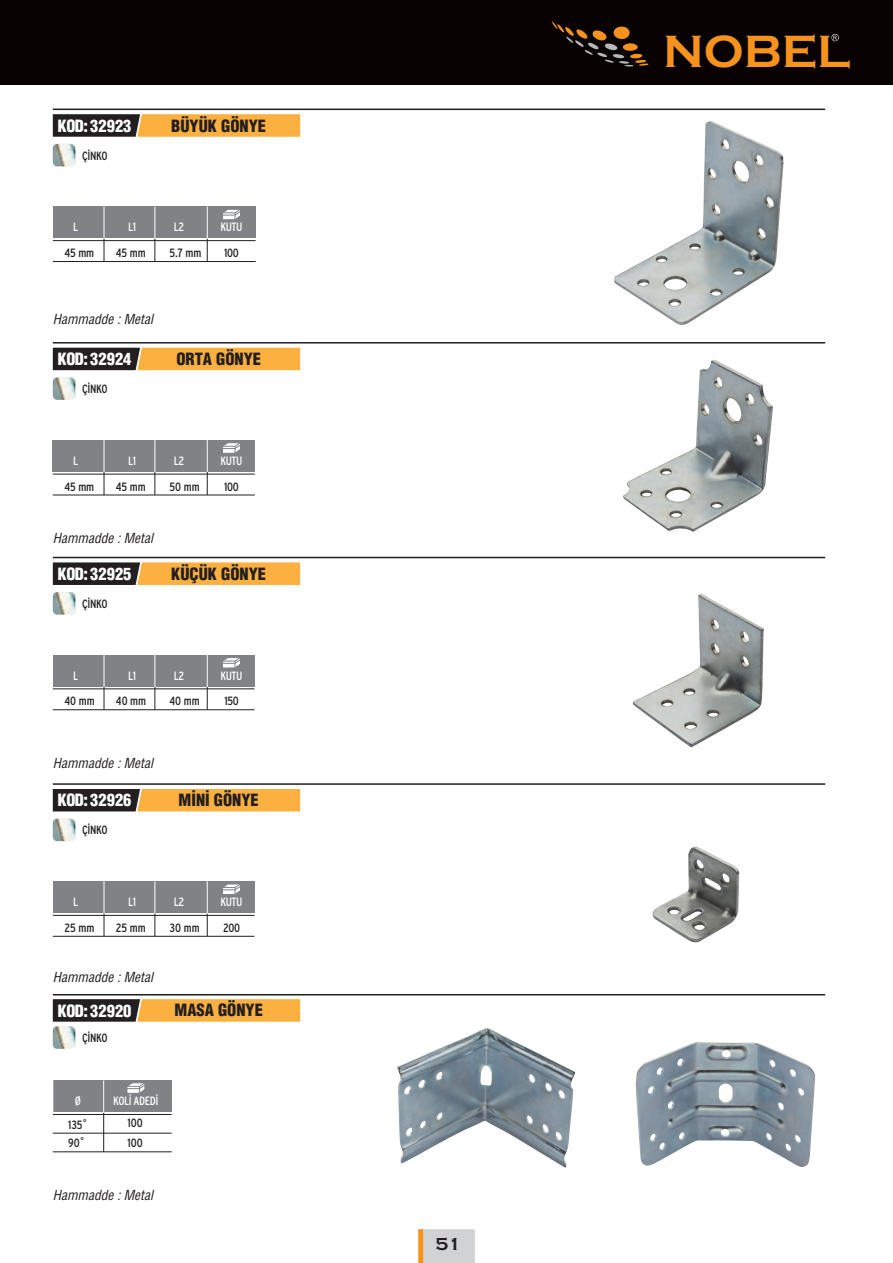
<style>
.page{position:relative;width:893px;height:1263px;background:#fff}
.page>*{position:absolute;margin:0;border:0;box-sizing:border-box;transform-origin:0 0}
.t1{font:46.8px "Copperplate T Bold";color:#f7931d}
.t2{font:18px "Copperplate T Bold";color:#231f20}
.t3{font:16.5px "Helvetica Cond Black Turk";color:#231f20}
.t4{font:16.5px "Helvetica Cond Black Baslik";color:#fff}
.t5{font:italic condensed 13.5px "Helvetica";color:#231f20}
.t6{font:condensed 12px/19.5px "Interstate TR";color:#231f20}
.t7{font:condensed 12px "Interstate TR";letter-spacing:-.03em;color:#fff}
</style>
<div class="page">
<img style="left:614px;top:121px;width:170px;height:204px">
<img style="left:623px;top:360px;width:150px;height:172px">
<img style="left:633px;top:594px;width:131px;height:153px">
<img style="left:652px;top:846px;width:87px;height:97px">
<div style="left:0;top:0;width:893px;height:85px;background:#080302"></div>
<svg style="left:552px;top:21px;width:97px;height:45px"></svg>
<svg style="left:831px;top:34px;width:8px;height:7px"></svg>
<svg style="left:418px;top:1229px;width:57px;height:34px;background:#d4cdc4"></svg>
<hr style="left:53px;top:994px;width:772px;height:1px;background:#231f20">
<img style="left:397px;top:1028px;width:178px;height:140px">
<img style="left:636px;top:1042px;width:179px;height:125px">
<hr style="left:103px;top:1080px;width:1px;height:72px;background:#231f20">
<div style="left:53px;top:1080px;width:119px;height:32px;background:#808285"></div>
<hr style="left:103px;top:1080px;width:1px;height:32px;background:#fff">
<hr style="left:53px;top:1080px;width:1px;height:32px;background:#fff">
<hr style="left:53px;top:1133px;width:119px;height:1px;background:#231f20">
<hr style="left:53px;top:1114px;width:119px;height:1px;background:#231f20">
<svg style="left:127px;top:1083px;width:18px;height:10px"></svg>
<hr style="left:53px;top:1151px;width:119px;height:1px;background:#231f20">
<svg style="left:53px;top:114px;width:247px;height:23px;background:#b2813a"></svg>
<hr style="left:53px;top:109px;width:772px;height:1px;background:#231f20">
<svg style="left:53px;top:144px;width:22px;height:22px"></svg>
<hr style="left:207px;top:207px;width:1px;height:54px;background:#231f20">
<hr style="left:104px;top:207px;width:1px;height:54px;background:#231f20">
<hr style="left:155px;top:207px;width:1px;height:54px;background:#231f20">
<div style="left:53px;top:207px;width:203px;height:31px;background:#808285"></div>
<hr style="left:207px;top:207px;width:1px;height:31px;background:#fff">
<hr style="left:104px;top:207px;width:1px;height:31px;background:#fff">
<hr style="left:155px;top:207px;width:1px;height:31px;background:#fff">
<hr style="left:53px;top:240px;width:203px;height:1px;background:#231f20">
<hr style="left:53px;top:261px;width:203px;height:1px;background:#231f20">
<svg style="left:223px;top:209px;width:17px;height:11px"></svg>
<svg style="left:53px;top:348px;width:247px;height:22px;background:#b07e35"></svg>
<hr style="left:53px;top:342px;width:772px;height:1px;background:#231f20">
<svg style="left:53px;top:377px;width:22px;height:23px"></svg>
<hr style="left:207px;top:440px;width:1px;height:55px;background:#231f20">
<hr style="left:104px;top:440px;width:1px;height:55px;background:#231f20">
<hr style="left:155px;top:440px;width:1px;height:55px;background:#231f20">
<div style="left:53px;top:440px;width:202px;height:32px;background:#808285"></div>
<hr style="left:207px;top:440px;width:1px;height:32px;background:#fff">
<hr style="left:104px;top:440px;width:1px;height:32px;background:#fff">
<hr style="left:155px;top:440px;width:1px;height:32px;background:#fff">
<hr style="left:53px;top:474px;width:202px;height:1px;background:#231f20">
<hr style="left:53px;top:495px;width:202px;height:1px;background:#231f20">
<svg style="left:223px;top:443px;width:17px;height:10px"></svg>
<svg style="left:53px;top:562px;width:247px;height:23px;background:#b28139"></svg>
<hr style="left:53px;top:557px;width:772px;height:1px;background:#231f20">
<svg style="left:53px;top:592px;width:22px;height:23px"></svg>
<hr style="left:207px;top:655px;width:1px;height:55px;background:#231f20">
<hr style="left:104px;top:655px;width:1px;height:55px;background:#231f20">
<hr style="left:155px;top:655px;width:1px;height:55px;background:#231f20">
<div style="left:53px;top:655px;width:201px;height:32px;background:#808285"></div>
<hr style="left:207px;top:655px;width:1px;height:32px;background:#fff">
<hr style="left:104px;top:655px;width:1px;height:32px;background:#fff">
<hr style="left:155px;top:655px;width:1px;height:32px;background:#fff">
<hr style="left:53px;top:689px;width:201px;height:1px;background:#231f20">
<hr style="left:53px;top:709px;width:201px;height:1px;background:#231f20">
<svg style="left:223px;top:658px;width:17px;height:10px"></svg>
<svg style="left:53px;top:789px;width:247px;height:22px;background:#b07e35"></svg>
<hr style="left:53px;top:783px;width:772px;height:2px;background:#231f20">
<svg style="left:53px;top:819px;width:22px;height:22px"></svg>
<hr style="left:207px;top:881px;width:1px;height:55px;background:#231f20">
<hr style="left:104px;top:881px;width:1px;height:55px;background:#231f20">
<hr style="left:155px;top:881px;width:1px;height:55px;background:#231f20">
<div style="left:53px;top:881px;width:201px;height:32px;background:#808285"></div>
<hr style="left:207px;top:881px;width:1px;height:32px;background:#fff">
<hr style="left:104px;top:881px;width:1px;height:32px;background:#fff">
<hr style="left:155px;top:881px;width:1px;height:32px;background:#fff">
<hr style="left:53px;top:915px;width:201px;height:1px;background:#231f20">
<hr style="left:53px;top:936px;width:201px;height:1px;background:#231f20">
<svg style="left:223px;top:884px;width:17px;height:10px"></svg>
<svg style="left:53px;top:999px;width:247px;height:50px"></svg>
<h3 class="t4" style="left:58px;top:119px;width:75px">KOD: 32923</h3>
<h3 class="t3" style="left:171px;top:119px;width:96px">BÜYÜK GÖNYE</h3>
<p class="t6" style="left:82px;top:147px;width:27px">Ç‹NKO</p>
<p class="t7" style="left:128px;top:223px;width:9px">L1</p>
<p class="t7" style="left:174px;top:223px;width:12px">L2</p>
<p class="t7" style="left:220px;top:223px;width:24px">KUTU</p>
<p class="t6" style="left:224px;top:244px;width:16px">100</p>
<p class="t7" style="left:73px;top:223px;width:7px">L</p>
<p class="t6" style="left:64px;top:244px;width:31px">45 mm</p>
<p class="t6" style="left:116px;top:244px;width:31px">45 mm</p>
<p class="t6" style="left:170px;top:244px;width:33px">5.7 mm</p>
<p class="t5" style="left:53px;top:314px;width:102px">Hammadde : Metal</p>
<h3 class="t4" style="left:58px;top:353px;width:75px">KOD: 32924</h3>
<h3 class="t3" style="left:176px;top:353px;width:86px">ORTA GÖNYE</h3>
<p class="t6" style="left:82px;top:380px;width:27px">Ç‹NKO</p>
<p class="t7" style="left:128px;top:456px;width:9px">L1</p>
<p class="t7" style="left:174px;top:456px;width:12px">L2</p>
<p class="t7" style="left:220px;top:456px;width:24px">KUTU</p>
<p class="t6" style="left:224px;top:478px;width:16px">100</p>
<p class="t7" style="left:73px;top:456px;width:7px">L</p>
<p class="t6" style="left:64px;top:478px;width:31px">45 mm</p>
<p class="t6" style="left:116px;top:478px;width:31px">45 mm</p>
<p class="t6" style="left:170px;top:478px;width:32px">50 mm</p>
<p class="t5" style="left:53px;top:533px;width:102px">Hammadde : Metal</p>
<h3 class="t4" style="left:58px;top:567px;width:75px">KOD: 32925</h3>
<h3 class="t3" style="left:171px;top:567px;width:96px">KÜÇÜK GÖNYE</h3>
<p class="t6" style="left:82px;top:595px;width:27px">Ç‹NKO</p>
<p class="t7" style="left:128px;top:671px;width:9px">L1</p>
<p class="t7" style="left:174px;top:671px;width:12px">L2</p>
<p class="t7" style="left:220px;top:671px;width:24px">KUTU</p>
<p class="t6" style="left:224px;top:692px;width:16px">150</p>
<p class="t7" style="left:73px;top:671px;width:7px">L</p>
<p class="t6" style="left:64px;top:692px;width:32px">40 mm</p>
<p class="t6" style="left:116px;top:692px;width:32px">40 mm</p>
<p class="t6" style="left:170px;top:692px;width:32px">40 mm</p>
<p class="t5" style="left:53px;top:758px;width:102px">Hammadde : Metal</p>
<h3 class="t4" style="left:58px;top:794px;width:75px">KOD: 32926</h3>
<h3 class="t3" style="left:179px;top:794px;width:82px">M‹N‹ GÖNYE</h3>
<p class="t6" style="left:82px;top:821px;width:27px">Ç‹NKO</p>
<p class="t7" style="left:128px;top:897px;width:9px">L1</p>
<p class="t7" style="left:174px;top:897px;width:12px">L2</p>
<p class="t7" style="left:220px;top:897px;width:24px">KUTU</p>
<p class="t6" style="left:223px;top:919px;width:18px">200</p>
<p class="t7" style="left:73px;top:897px;width:7px">L</p>
<p class="t6" style="left:64px;top:919px;width:31px">25 mm</p>
<p class="t6" style="left:116px;top:919px;width:31px">25 mm</p>
<p class="t6" style="left:170px;top:919px;width:32px">30 mm</p>
<p class="t5" style="left:53px;top:971px;width:102px">Hammadde : Metal</p>
<h3 class="t4" style="left:58px;top:1004px;width:75px">KOD: 32920</h3>
<h3 class="t3" style="left:175px;top:1004px;width:90px">MASA GÖNYE</h3>
<p class="t6" style="left:82px;top:1029px;width:27px">Ç‹NKO</p>
<p class="t7" style="left:75px;top:1097px;width:8px">Ø</p>
<p class="t7" style="left:113px;top:1097px;width:47px">KOL‹ ADED‹</p>
<p class="t6" style="left:128px;top:1114px;width:17px">100<br>100</p>
<p class="t6" style="left:68px;top:1117px;width:21px;line-height:17.5px">135˚<br>90˚</p>
<p class="t5" style="left:53px;top:1190px;width:102px">Hammadde : Metal</p>
<h2 class="t2" style="left:435px;top:1233px;width:27px">51</h2>
<h1 class="t1" style="left:663px;top:23px;width:189px">NOBEL</h1>
</div>
